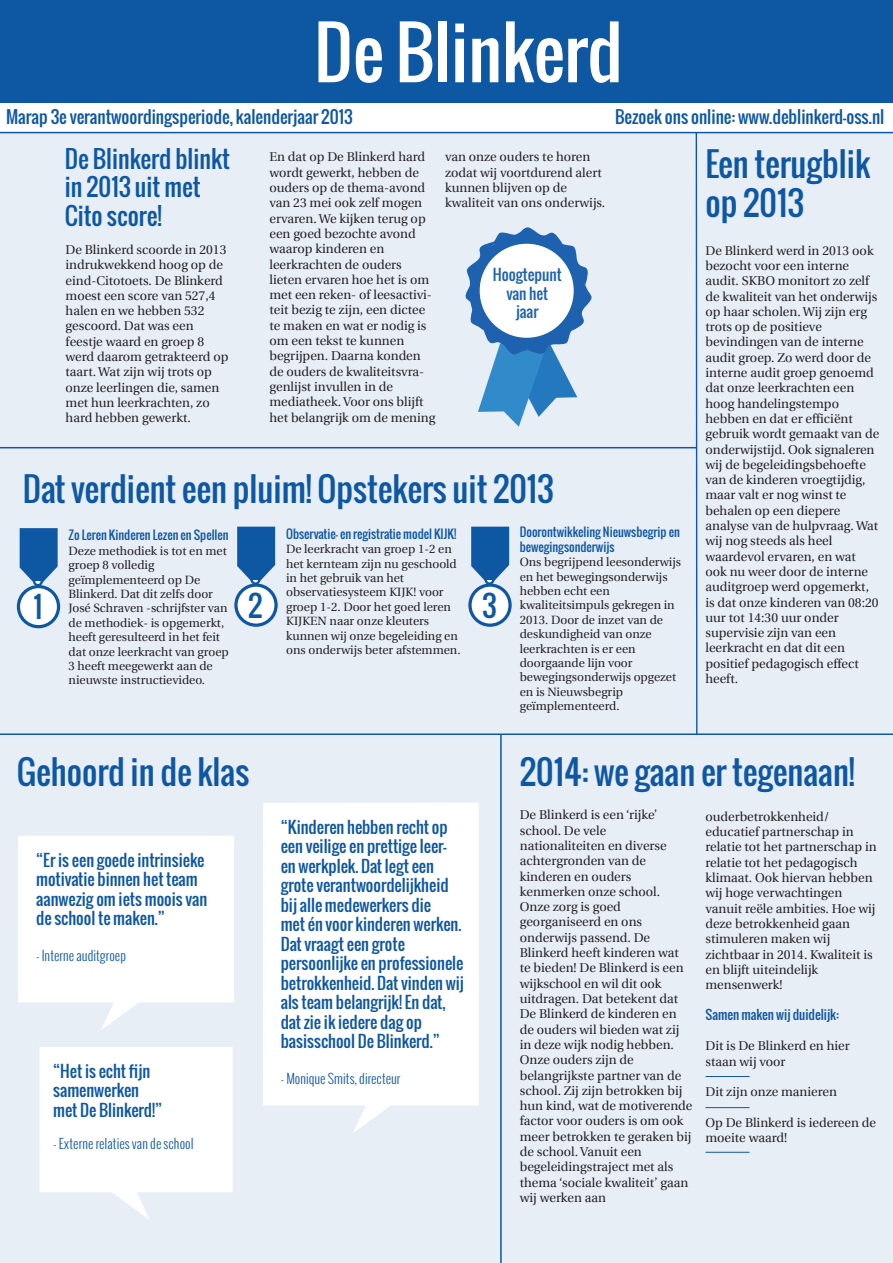
<style>
.page{position:relative;width:893px;height:1263px;background:#fff}
.page>*{position:absolute;margin:0;border:0;box-sizing:border-box;transform-origin:0 0}
.t1{font:69.6px "Oswald";color:#fff}
.t2{font:33px/39.6px "Oswald";color:#0e57a3}
.t3{font:28.8px "Oswald";color:#0e57a3}
.t4{font:24px/28.8px "Oswald";color:#0e57a3}
.t5{font:16.95px "Oswald";color:#0e57a3}
.t6{font:16.2px/19.5px "Oswald";color:#0e57a3}
.t7{font:15.15px/18.1px "Oswald";color:#1e61ae;text-align:center}
.t8{font:300 13.2px "Oswald";color:#0e57a3}
.t9{font:12.75px/15.3px "Utopia";color:#231f20}
.t10{font:12.75px "Oswald";color:#0e57a3}
.t11{font:12px/14.4px "Utopia";color:#231f20}
.t12{font:12px/14.4px "Oswald";color:#0e57a3}
</style>
<div class="page">
<div style="left:0;top:0;width:893px;height:103px;background:#0e57a3"></div>
<div style="left:0;top:133px;width:893px;height:1130px;background:#e7eef5"></div>
<hr style="left:0;top:132px;width:893px;height:1px;background:#0e57a3">
<svg style="left:695px;top:131px;width:3px;height:602px"></svg>
<hr style="left:0;top:447px;width:696px;height:1px;background:#0e57a3">
<hr style="left:0;top:733px;width:893px;height:2px;background:#0e57a3">
<hr style="left:500px;top:734px;width:2px;height:529px;background:#0e57a3">
<svg style="left:18px;top:836px;width:216px;height:194px;background:#fbfcfd"></svg>
<svg style="left:17px;top:585px;width:43px;height:43px"></svg>
<div style="left:20px;top:588px;width:37px;height:37px;background:#fff;border-radius:50%"></div>
<svg style="left:20px;top:528px;width:38px;height:58px;background:#316fb0"></svg>
<svg style="left:234px;top:583px;width:44px;height:44px"></svg>
<div style="left:238px;top:587px;width:36px;height:36px;background:#fff;border-radius:50%"></div>
<svg style="left:237px;top:527px;width:38px;height:58px;background:#316fb0"></svg>
<svg style="left:468px;top:583px;width:44px;height:44px"></svg>
<div style="left:472px;top:587px;width:36px;height:36px;background:#fff;border-radius:50%"></div>
<svg style="left:471px;top:527px;width:38px;height:58px;background:#316fb0"></svg>
<svg style="left:263px;top:803px;width:216px;height:330px;background:#fdfdfe"></svg>
<svg style="left:39px;top:1047px;width:194px;height:173px"></svg>
<svg style="left:465px;top:227px;width:127px;height:200px"></svg>
<hr style="left:705px;top:1076px;width:45px;height:1px;background:#0e57a3">
<hr style="left:705px;top:1107px;width:45px;height:1px;background:#0e57a3">
<hr style="left:705px;top:1152px;width:45px;height:1px;background:#0e57a3">
<h1 class="t1" style="left:314px;top:0;width:310px">De Blinkerd</h1>
<h3 class="t5" style="left:6px;top:104px;width:348px">Marap 3e verantwoordingsperiode, kalenderjaar 2013</h3>
<h3 class="t4" style="left:65px;top:144px;width:166px">De Blinkerd blinkt in 2013 uit met<br>Cito score!</h3>
<p class="t9" style="left:66px;top:242px;width:164px">De Blinkerd scoorde in 2013 indrukwekkend hoog op de eind-Citotoets. De Blinkerd moest een score van 527,4 halen en we hebben 532 gescoord. Dat was een feestje waard en groep 8 werd daarom getrakteerd op taart. Wat zijn wij trots op onze leerlingen die, samen met hun leerkrachten, zo hard hebben gewerkt.</p>
<p class="t9" style="left:705px;top:243px;width:175px">De Blinkerd werd in 2013 ook bezocht voor een interne audit. SKBO monitort zo zelf de kwaliteit van het onderwijs op haar scholen. Wij zijn erg trots op de positieve bevindingen van de interne audit groep. Zo werd door de interne audit groep genoemd dat onze leerkrachten een hoog handelingstempo hebben en dat er efficiënt gebruik wordt gemaakt van de onderwijstijd. Ook signaleren wij de begeleidingsbehoefte van de kinderen vroegtijdig, maar valt er nog winst te behalen op een diepere analyse van de hulpvraag. Wat wij nog steeds als heel waardevol ervaren, en wat ook nu weer door de interne auditgroep werd opgemerkt, is dat onze kinderen van 08:20 uur tot 14:30 uur onder supervisie zijn van een leerkracht en dat dit een positief pedagogisch effect heeft.</p>
<h3 class="t5" style="left:615px;top:104px;width:271px">Bezoek ons online: www.deblinkerd-oss.nl</h3>
<h2 class="t2" style="left:705px;top:143px;width:166px">Een terugblik op 2013</h2>
<p class="t9" style="left:269px;top:150px;width:167px">En dat op De Blinkerd hard wordt gewerkt, hebben de ouders op de thema-avond van 23 mei ook zelf mogen ervaren. We kijken terug op een goed bezochte avond waarop kinderen en leerkrachten de ouders lieten ervaren hoe het is om met een reken- of leesactivi&shy;teit bezig te zijn, een dictee te maken en wat er nodig is om een tekst te kunnen begrijpen. Daarna konden de ouders de kwaliteitsvra&shy;genlijst invullen in de mediatheek. Voor ons blijft het belangrijk om de mening</p>
<p class="t9" style="left:445px;top:150px;width:162px">van onze ouders te horen zodat wij voortdurend alert kunnen blijven op de kwaliteit van ons onderwijs.</p>
<p class="t7" style="left:493px;top:266px;width:70px">Hoogtepunt van het<br>jaar</p>
<h2 class="t2" style="left:23px;top:469px;width:532px">Dat verdient een pluim! Opstekers uit 2013</h2>
<p class="t12" style="left:520px;top:525px;width:161px">Doorontwikkeling Nieuwsbegrip en bewegingsonderwijs</p>
<p class="t11" style="left:520px;top:555px;width:163px">Ons begrijpend leesonderwijs en het bewegingsonderwijs hebben echt een kwaliteitsimpuls gekregen in<br>2013. Door de inzet van de deskundigheid van onze leerkrachten is er een doorgaande lijn voor bewegingsonderwijs opgezet en is Nieuwsbegrip geïmplementeerd.</p>
<p class="t12" style="left:286px;top:526px;width:172px">Observatie- en registratie model KIJK!</p>
<p class="t11" style="left:286px;top:542px;width:176px">De leerkracht van groep 1-2 en het kernteam zijn nu geschoold in het gebruik van het observatiesysteem KIJK! voor groep 1-2. Door het goed leren<br>KIJKEN naar onze kleuters kunnen wij onze begeleiding en ons onderwijs beter afstemmen.</p>
<p class="t12" style="left:69px;top:528px;width:162px">Zo Leren Kinderen Lezen en Spellen</p>
<p class="t11" style="left:69px;top:544px;width:162px">Deze methodiek is tot en met groep 8 volledig geïmplementeerd op De<br>Blinkerd. Dat dit zelfs door<br>José Schraven -schrijfster van de methodiek- is opgemerkt, heeft geresulteerd in het feit dat onze leerkracht van groep<br>3 heeft meegewerkt aan de nieuwste instructievideo.</p>
<h3 class="t3" style="left:34px;top:585px;width:11px">1</h3>
<h3 class="t3" style="left:248px;top:583px;width:16px">2</h3>
<h3 class="t3" style="left:482px;top:583px;width:16px">3</h3>
<h2 class="t2" style="left:17px;top:752px;width:234px">Gehoord in de klas</h2>
<p class="t6" style="left:36px;top:850px;width:173px">“Er is een goede intrinsieke motivatie binnen het team aanwezig om iets moois van de school te maken.”</p>
<p class="t8" style="left:36px;top:946px;width:91px">- Interne auditgroep</p>
<p class="t6" style="left:53px;top:1061px;width:111px">“Het is echt fijn samenwerken met De Blinkerd!”</p>
<p class="t8" style="left:53px;top:1134px;width:142px">- Externe relaties van de school</p>
<p class="t6" style="left:281px;top:817px;width:185px">“Kinderen hebben recht op een veilige en prettige leer&shy;en werkplek. Dat legt een grote verantwoordelijkheid bij alle medewerkers die<br>met én voor kinderen werken.<br>Dat vraagt een grote persoonlijke en professionele betrokkenheid. Dat vinden wij als team belangrijk! En dat, dat zie ik iedere dag op basisschool De Blinkerd.”</p>
<p class="t8" style="left:281px;top:1069px;width:121px">- Monique Smits, directeur</p>
<h2 class="t2" style="left:520px;top:752px;width:337px">2014: we gaan er tegenaan!</h2>
<p class="t9" style="left:520px;top:807px;width:174px">De Blinkerd is een ‘rijke’ school. De vele nationaliteiten en diverse achtergronden van de kinderen en ouders kenmerken onze school.<br>Onze zorg is goed georganiseerd en ons onderwijs passend. De<br>Blinkerd heeft kinderen wat te bieden! De Blinkerd is een wijkschool en wil dit ook uitdragen. Dat betekent dat<br>De Blinkerd de kinderen en de ouders wil bieden wat zij in deze wijk nodig hebben.<br>Onze ouders zijn de belangrijkste partner van de school. Zij zijn betrokken bij hun kind, wat de motiverende factor voor ouders is om ook meer betrokken te geraken bij de school. Vanuit een begeleidingstraject met als thema ‘sociale kwaliteit’ gaan wij werken aan</p>
<p class="t9" style="left:705px;top:809px;width:173px">ouderbetrokkenheid/ educatief partnerschap in relatie tot het partnerschap in relatie tot het pedagogisch klimaat. Ook hiervan hebben wij hoge verwachtingen vanuit reële ambities. Hoe wij deze betrokkenheid gaan stimuleren maken wij zichtbaar in 2014. Kwaliteit is en blijft uiteindelijk mensenwerk!</p>
<p class="t10" style="left:705px;top:1005px;width:135px">Samen maken wij duidelijk:</p>
<p class="t9" style="left:705px;top:1038px;width:146px">Dit is De Blinkerd en hier staan wij voor</p>
<p class="t9" style="left:705px;top:1084px;width:133px">Dit zijn onze manieren</p>
<p class="t9" style="left:705px;top:1115px;width:172px">Op De Blinkerd is iedereen de moeite waard!</p>
</div>
